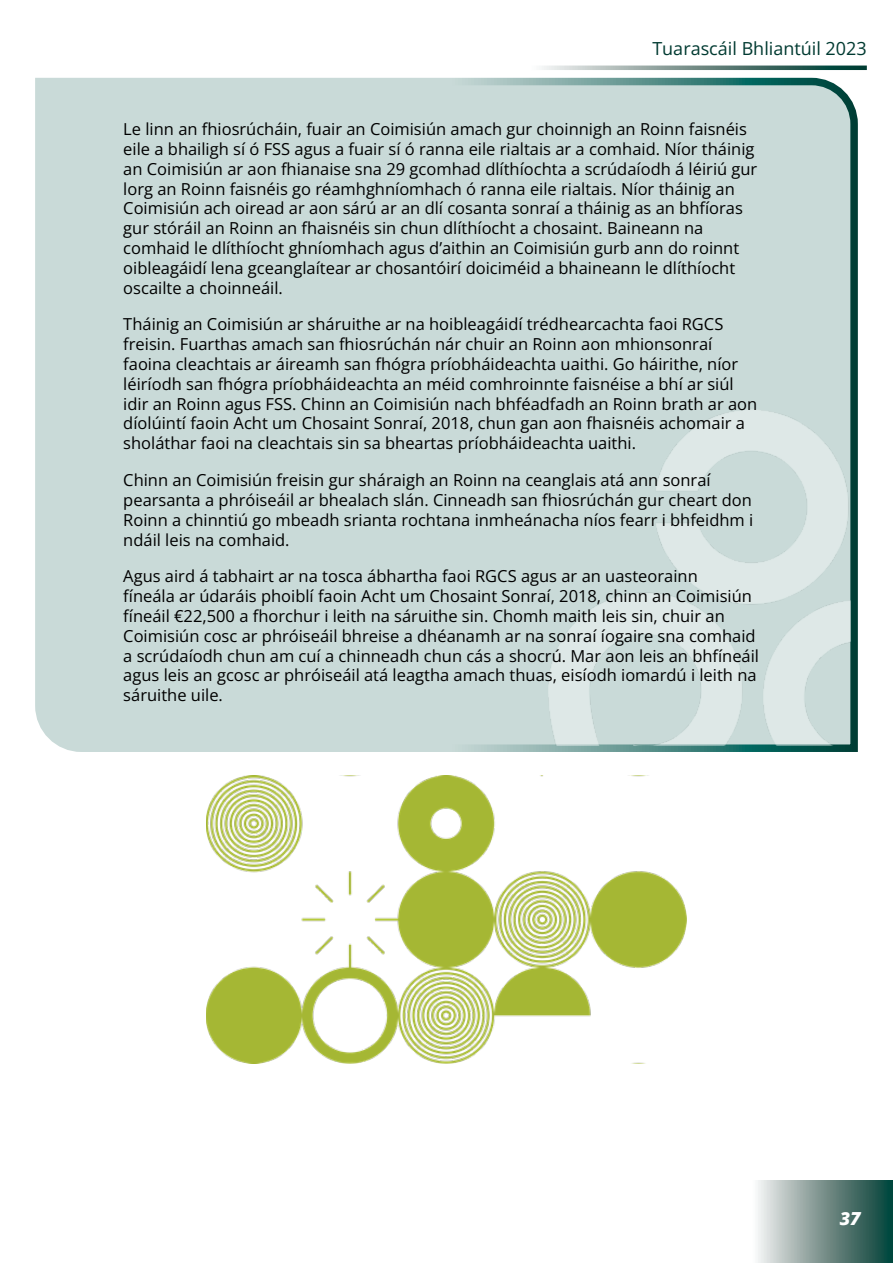
<style>
.page{position:relative;width:893px;height:1263px;background:#fff}
.page>*{position:absolute;margin:0;border:0;box-sizing:border-box;transform-origin:0 0}
.t1{font:18px "Open Sans";color:#003a31}
.t2{font:italic 800 18px "Open Sans";color:#fff}
.t3{font:16.5px/19.8px "Open Sans";color:#000}
</style>
<div class="page">
<div style="left:35px;top:77px;width:823px;height:675px;background:#c9dad8"></div>
<img style="left:439px;top:410px;width:411px;height:335px">
<svg style="left:542px;top:66px;width:325px;height:4px"></svg>
<svg style="left:758px;top:1180px;width:135px;height:83px;background:#76928d"></svg>
<img style="left:207px;top:776px;width:479px;height:287px">
<p class="t1" style="left:652px;top:37px;width:216px">Tuarascáil Bhliantúil 2023</p>
<p class="t3" style="left:123px;top:119px;width:636px">Le linn an fhiosrúcháin, fuair an Coimisiún amach gur choinnigh an Roinn faisnéis eile a bhailigh sí ó FSS agus a fuair sí ó ranna eile rialtais ar a comhaid. Níor tháinig an Coimisiún ar aon fhianaise sna 29 gcomhad dlíthíochta a scrúdaíodh á léiriú gur lorg an Roinn faisnéis go réamhghníomhach ó ranna eile rialtais. Níor tháinig an Coimisiún ach oiread ar aon sárú ar an dlí cosanta sonraí a tháinig as an bhfíoras gur stóráil an Roinn an fhaisnéis sin chun dlíthíocht a chosaint. Baineann na comhaid le dlíthíocht ghníomhach agus d’aithin an Coimisiún gurb ann do roinnt oibleagáidí lena gceanglaítear ar chosantóirí doiciméid a bhaineann le dlíthíocht</p>
<p class="t3" style="left:123px;top:277px;width:161px">oscailte a choinneáil.</p>
<p class="t3" style="left:123px;top:314px;width:602px">Tháinig an Coimisiún ar sháruithe ar na hoibleagáidí trédhearcachta faoi RGCS</p>
<p class="t3" style="left:123px;top:334px;width:590px">freisin. Fuarthas amach san fhiosrúchán nár chuir an Roinn aon mhionsonraí</p>
<p class="t3" style="left:123px;top:354px;width:635px">faoina cleachtais ar áireamh san fhógra príobháideachta uaithi. Go háirithe, níor léiríodh san fhógra príobháideachta an méid comhroinnte faisnéise a bhí ar siúl idir an Roinn agus FSS. Chinn an Coimisiún nach bhféadfadh an Roinn brath ar aon díolúintí faoin Acht um Chosaint Sonraí, 2018, chun gan aon fhaisnéis achomair a sholáthar faoi na cleachtais sin sa bheartas príobháideachta uaithi.</p>
<p class="t3" style="left:123px;top:470px;width:631px">Chinn an Coimisiún freisin gur sháraigh an Roinn na ceanglais atá ann sonraí pearsanta a phróiseáil ar bhealach slán. Cinneadh san fhiosrúchán gur cheart don<br>Roinn a chinntiú go mbeadh srianta rochtana inmheánacha níos fearr i bhfeidhm i</p>
<p class="t3" style="left:123px;top:529px;width:168px">ndáil leis na comhaid.</p>
<p class="t3" style="left:123px;top:566px;width:576px">Agus aird á tabhairt ar na tosca ábhartha faoi RGCS agus ar an uasteorainn</p>
<p class="t3" style="left:123px;top:586px;width:630px">fíneála ar údaráis phoiblí faoin Acht um Chosaint Sonraí, 2018, chinn an Coimisiún fíneáil €22,500 a fhorchur i leith na sáruithe sin. Chomh maith leis sin, chuir an</p>
<p class="t3" style="left:123px;top:625px;width:634px">Coimisiún cosc ar phróiseáil bhreise a dhéanamh ar na sonraí íogaire sna comhaid</p>
<p class="t3" style="left:123px;top:645px;width:637px">a scrúdaíodh chun am cuí a chinneadh chun cás a shocrú. Mar aon leis an bhfíneáil</p>
<p class="t3" style="left:123px;top:665px;width:635px">agus leis an gcosc ar phróiseáil atá leagtha amach thuas, eisíodh iomardú i leith na</p>
<p class="t3" style="left:123px;top:685px;width:101px">sáruithe uile.</p>
<p class="t2" style="left:840px;top:1205px;width:22px">37</p>
</div>
